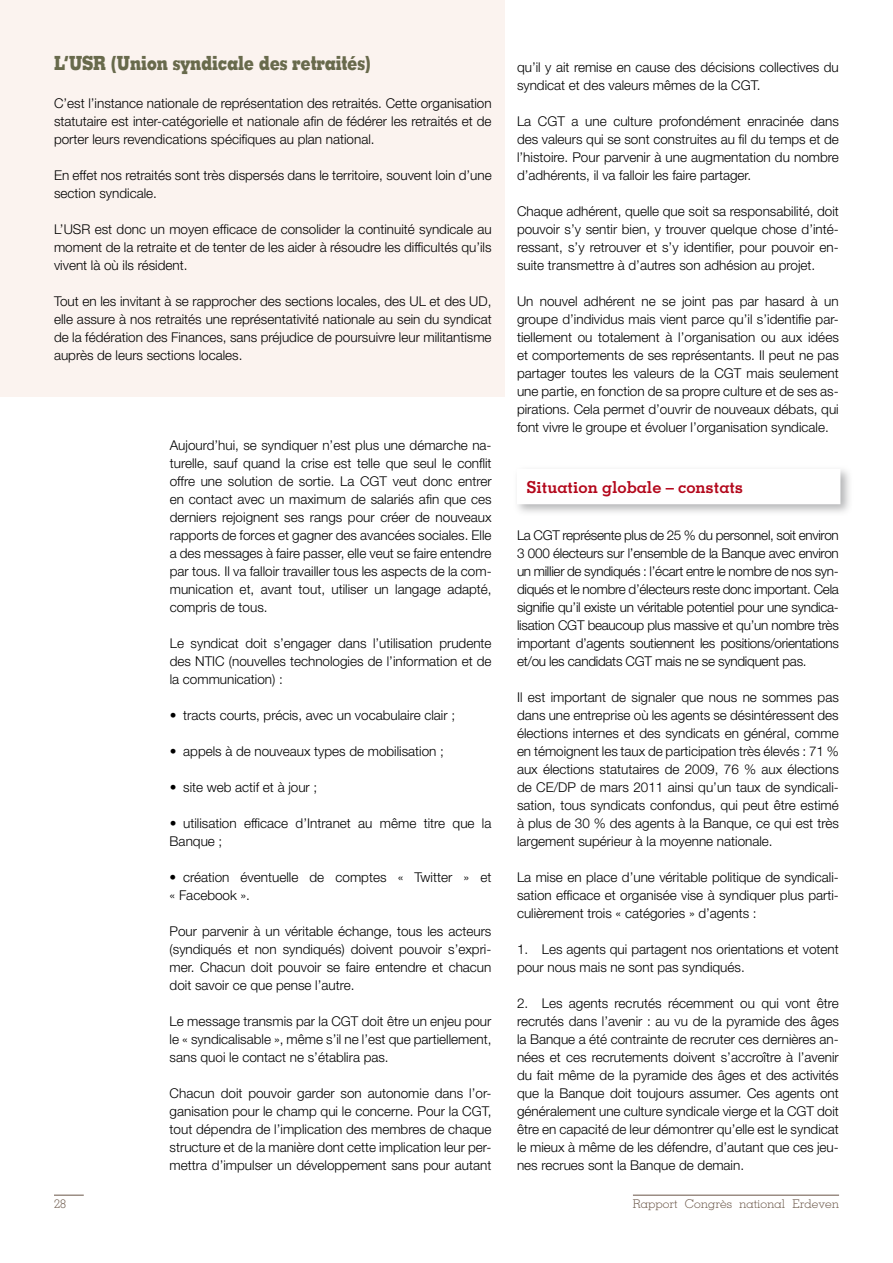
<style>
.page{position:relative;width:893px;height:1263px;background:#fff}
.page>*{position:absolute;margin:0;border:0;box-sizing:border-box;transform-origin:0 0}
.t1{font:800 19.5px "Memphis";letter-spacing:-.02em;color:#686a4c;scale:.8 1}
.t2{font:700 16.5px "Memphis";color:#b3071b}
.t3{font:300 13.5px/18px "Helvetica Neue LT Std";color:#000;text-align:justify}
.t4{font:300 12px "Memphis";color:#695547}
</style>
<div class="page">
<div style="left:0;top:0;width:505px;height:396px;background:#fbf3ef"></div>
<hr style="left:633px;top:1195px;width:206px;height:1px;background:#695547">
<hr style="left:54px;top:1195px;width:30px;height:1px;background:#695547">
<div style="left:513px;top:465px;width:346px;height:58px;background:#9c9d9f;opacity:.75"></div>
<div style="left:517px;top:469px;width:323px;height:35px;background:#fff"></div>
<h1 class="t1" style="left:54px;top:50px;width:398px">L’USR (Union syndicale des retraités)</h1>
<p class="t3" style="left:54px;top:94px;width:439px">C’est l’instance nationale de représentation des retraités. Cette organisation statutaire est inter-catégorielle et nationale afin de fédérer les retraités et de porter leurs revendications spécifiques au plan national.</p>
<p class="t3" style="left:54px;top:166px;width:439px">En effet nos retraités sont très dispersés dans le territoire, souvent loin d’une section syndicale.</p>
<p class="t3" style="left:54px;top:220px;width:439px">L’USR est donc un moyen efficace de consolider la continuité syndicale au moment de la retraite et de tenter de les aider à résoudre les difficultés qu’ils vivent là où ils résident.</p>
<p class="t3" style="left:54px;top:292px;width:439px">Tout en les invitant à se rapprocher des sections locales, des UL et des UD, elle assure à nos retraités une représentativité nationale au sein du syndicat de la fédération des Finances, sans préjudice de poursuivre leur militantisme auprès de leurs sections locales.</p>
<p class="t3" style="left:170px;top:436px;width:323px">Aujourd’hui, se syndiquer n’est plus une démarche na&shy;turelle, sauf quand la crise est telle que seul le conflit offre une solution de sortie. La CGT veut donc entrer en contact avec un maximum de salariés afin que ces derniers rejoignent ses rangs pour créer de nouveaux rapports de forces et gagner des avancées sociales. Elle a des messages à faire passer, elle veut se faire entendre par tous. Il va falloir travailler tous les aspects de la com&shy;munication et, avant tout, utiliser un langage adapté, compris de tous.</p>
<p class="t3" style="left:170px;top:634px;width:323px">Le syndicat doit s’engager dans l’utilisation prudente des NTIC (nouvelles technologies de l’information et de la communication) :</p>
<p class="t3" style="left:170px;top:706px;width:287px">• tracts courts, précis, avec un vocabulaire clair ;</p>
<p class="t3" style="left:170px;top:742px;width:276px">• appels à de nouveaux types de mobilisation ;</p>
<p class="t3" style="left:170px;top:778px;width:149px">• site web actif et à jour ;</p>
<p class="t3" style="left:170px;top:814px;width:323px">• utilisation efficace d’Intranet au même titre que la<br>Banque ;</p>
<p class="t3" style="left:170px;top:868px;width:323px">• création éventuelle de comptes « Twitter » et « Facebook ».</p>
<p class="t3" style="left:170px;top:922px;width:323px">Pour parvenir à un véritable échange, tous les acteurs (syndiqués et non syndiqués) doivent pouvoir s’expri&shy;mer. Chacun doit pouvoir se faire entendre et chacun doit savoir ce que pense l’autre.</p>
<p class="t3" style="left:170px;top:1012px;width:323px">Le message transmis par la CGT doit être un enjeu pour le « syndicalisable », même s’il ne l’est que partiellement, sans quoi le contact ne s’établira pas.</p>
<p class="t3" style="left:170px;top:1084px;width:323px">Chacun doit pouvoir garder son autonomie dans l’or&shy;ganisation pour le champ qui le concerne. Pour la CGT, tout dépendra de l’implication des membres de chaque structure et de la manière dont cette implication leur per&shy;mettra d’impulser un développement sans pour autant</p>
<p class="t3" style="left:517px;top:58px;width:323px">qu’il y ait remise en cause des décisions collectives du syndicat et des valeurs mêmes de la CGT.</p>
<p class="t3" style="left:517px;top:112px;width:323px">La CGT a une culture profondément enracinée dans des valeurs qui se sont construites au fil du temps et de l’histoire. Pour parvenir à une augmentation du nombre d’adhérents, il va falloir les faire partager.</p>
<p class="t3" style="left:517px;top:202px;width:323px">Chaque adhérent, quelle que soit sa responsabilité, doit pouvoir s’y sentir bien, y trouver quelque chose d’inté&shy;ressant, s’y retrouver et s’y identifier, pour pouvoir en&shy;suite transmettre à d’autres son adhésion au projet.</p>
<p class="t3" style="left:517px;top:292px;width:323px">Un nouvel adhérent ne se joint pas par hasard à un groupe d’individus mais vient parce qu’il s’identifie par&shy;tiellement ou totalement à l’organisation ou aux idées et comportements de ses représentants. Il peut ne pas partager toutes les valeurs de la CGT mais seulement une partie, en fonction de sa propre culture et de ses as&shy;pirations. Cela permet d’ouvrir de nouveaux débats, qui font vivre le groupe et évoluer l’organisation syndicale.</p>
<p class="t2" style="left:526px;top:477px;width:218px">Situation globale – constats</p>
<p class="t3" style="left:517px;top:526px;width:323px">La CGT représente plus de 25 % du personnel, soit environ 3 000 électeurs sur l’ensemble de la Banque avec environ un millier de syndiqués : l’écart entre le nombre de nos syn&shy;diqués et le nombre d’électeurs reste donc important. Cela signifie qu’il existe un véritable potentiel pour une syndica&shy;lisation CGT beaucoup plus massive et qu’un nombre très important d’agents soutiennent les positions/orientations et/ou les candidats CGT mais ne se syndiquent pas.</p>
<p class="t3" style="left:517px;top:688px;width:323px">Il est important de signaler que nous ne sommes pas dans une entreprise où les agents se désintéressent des élections internes et des syndicats en général, comme en témoignent les taux de participation très élevés : 71 % aux élections statutaires de 2009, 76 % aux élections de CE/DP de mars 2011 ainsi qu’un taux de syndicali&shy;sation, tous syndicats confondus, qui peut être estimé à plus de 30 % des agents à la Banque, ce qui est très largement supérieur à la moyenne nationale.</p>
<p class="t3" style="left:517px;top:868px;width:323px">La mise en place d’une véritable politique de syndicali&shy;sation efficace et organisée vise à syndiquer plus parti&shy;culièrement trois « catégories » d’agents :</p>
<p class="t3" style="left:517px;top:940px;width:323px">1. Les agents qui partagent nos orientations et votent pour nous mais ne sont pas syndiqués.</p>
<p class="t3" style="left:517px;top:994px;width:323px">2. Les agents recrutés récemment ou qui vont être recrutés dans l’avenir : au vu de la pyramide des âges la Banque a été contrainte de recruter ces dernières an&shy;nées et ces recrutements doivent s’accroître à l’avenir du fait même de la pyramide des âges et des activités que la Banque doit toujours assumer. Ces agents ont généralement une culture syndicale vierge et la CGT doit être en capacité de leur démontrer qu’elle est le syndicat le mieux à même de les défendre, d’autant que ces jeu&shy;nes recrues sont la Banque de demain.</p>
<p class="t4" style="left:54px;top:1197px;width:13px">28</p>
<p class="t4" style="left:633px;top:1197px;width:208px">Rapport Congrès national Erdeven</p>
</div>
